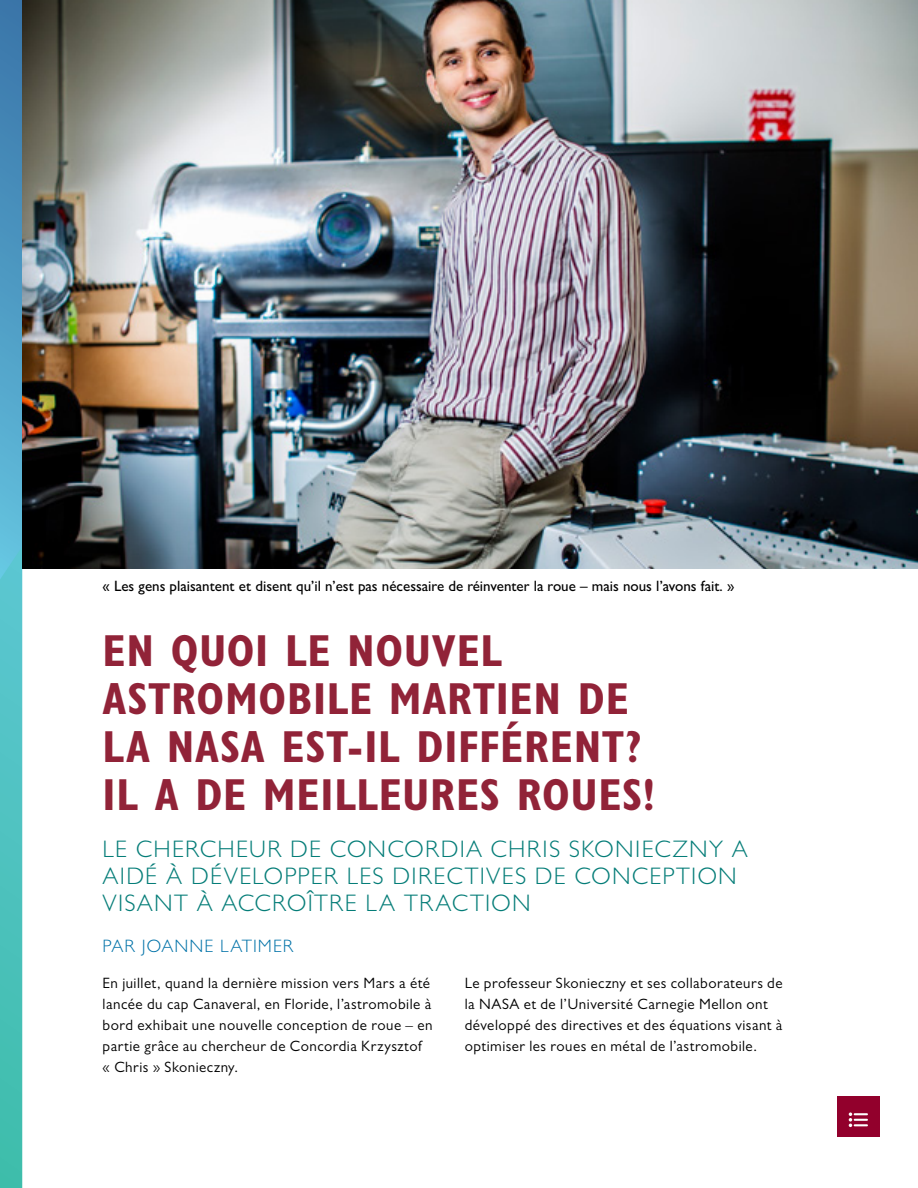
<style>
.page{position:relative;width:918px;height:1188px;background:#fff}
.page>*{position:absolute;margin:0;border:0;box-sizing:border-box;transform-origin:0 0}
.t1{font:700 condensed 45px/48px "Gill Sans MT Pro";letter-spacing:.015em;color:#912338}
.t2{font:300 24px/27px "Gill Sans MT Pro";letter-spacing:.055em;color:#057d78}
.t3{font:300 18px "Gill Sans MT Pro";letter-spacing:.055em;color:#0072a8}
.body{font:15px/21px "Gill Sans MT Pro";letter-spacing:.03em;color:#000}
.t4{font:500 15px "Gill Sans MT Pro";color:#000}
</style>
<div class="page">
<svg style="left:0;top:0;width:22px;height:1188px;background:#4dafc0"></svg>
<div style="left:837px;top:1096px;width:43px;height:41px;background:#92002c"></div>
<svg style="left:849px;top:1112px;width:19px;height:15px"></svg>
<img style="left:23px;top:0;width:895px;height:568px">
<p class="t4" style="left:103px;top:577px;width:633px">« Les gens plaisantent et disent qu’il n’est pas nécessaire de réinventer la roue – mais nous l’avons fait. »</p>
<h1 class="t1" style="left:103px;top:626px;width:554px">EN QUOI LE NOUVEL<br>ASTROMOBILE MARTIEN DE<br>LA NASA EST-IL DIFFÉRENT?<br>IL A DE MEILLEURES ROUES!</h1>
<h4 class="t2" style="left:103px;top:835px;width:647px">LE CHERCHEUR DE CONCORDIA CHRIS SKONIECZNY A<br>AIDÉ À DÉVELOPPER LES DIRECTIVES DE CONCEPTION<br>VISANT À ACCROÎTRE LA TRACTION</h4>
<h6 class="t3" style="left:103px;top:935px;width:192px">PAR JOANNE LATIMER</h6>
<p class="body" style="left:103px;top:972px;width:332px">En juillet, quand la dernière mission vers Mars a été lancée du cap Canaveral, en Floride, l’astromobile à bord exhibait une nouvelle conception de roue – en partie grâce au chercheur de Concordia Krzysztof « Chris » Skonieczny.</p>
<p class="body" style="left:465px;top:972px;width:319px">Le professeur Skonieczny et ses collaborateurs de la NASA et de l’Université Carnegie Mellon ont développé des directives et des équations visant à optimiser les roues en métal de l’astromobile.</p>
</div>
